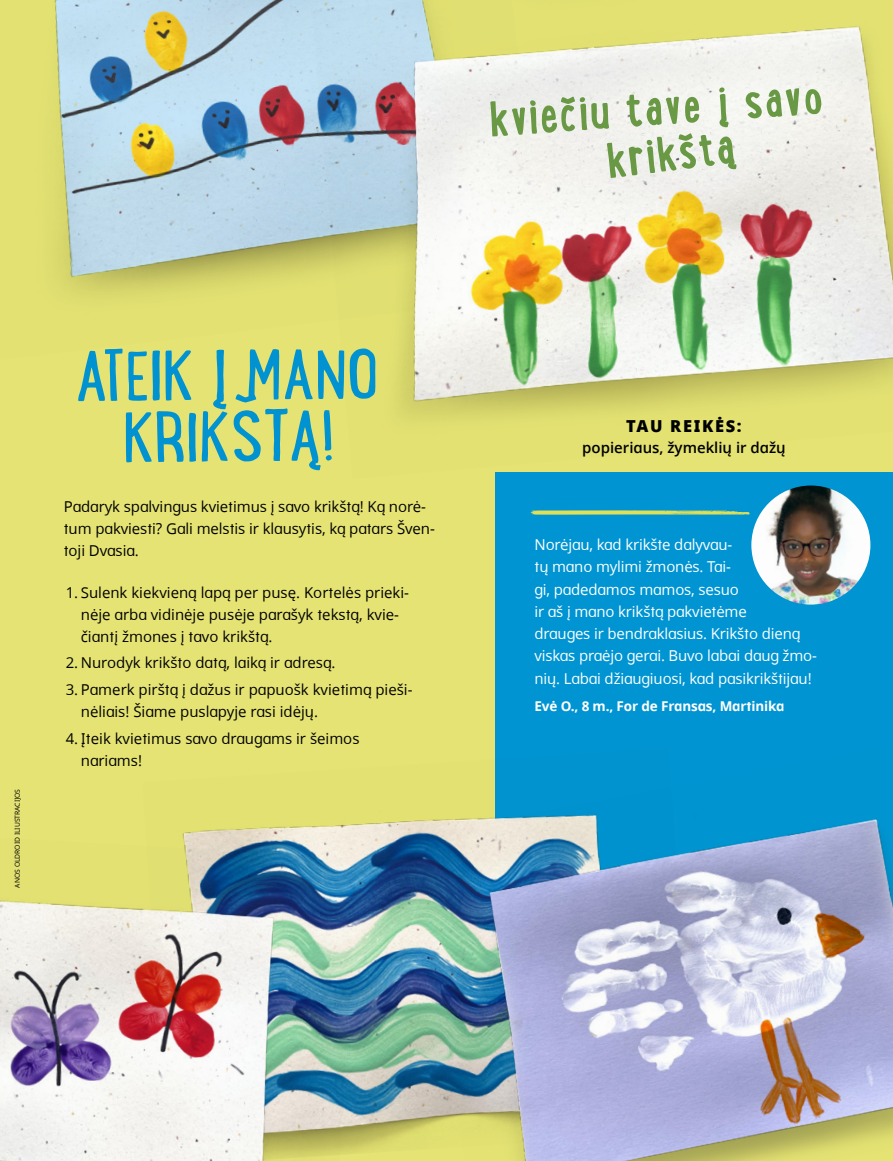
<style>
.page{position:relative;width:893px;height:1161px;background:#e4e373}
.page>*{position:absolute;margin:0;border:0;box-sizing:border-box;transform-origin:0 0}
.h1_Lunchbox{font:76.05px/61.2px "Lunch Box";letter-spacing:-.03em;color:#0092d1;text-align:center;scale:1.12 1}
.p1_label_lunchbox{font:700 55.5px "Lunch Box";color:#699944}
.p1_title_aside_sideb{font:800 16.5px "Dots Solidlds Lat";letter-spacing:.1em;color:#000}
.p1_decimal-1{font:15px/22.2px "Dots Solidlds Lat";color:#000}
.p1_blockquote_first{font:15px/22.2px "Dots Solidlds Lat";letter-spacing:-.01em;color:#fff}
.p1_aside_sidebar_fir{font:600 15px "Dots Solidlds Lat";color:#000}
.p1_blockquote_bio{font:700 13.5px "Dots Solidlds Lat";letter-spacing:-.01em;color:#fff}
.t1{font:6.75px "Dots Solidlds Lat";color:#000}
</style>
<div class="page">
<div style="left:495px;top:472px;width:398px;height:477px;background:#0095d2"></div>
<img style="left:54px;top:0;width:257px;height:295px">
<img style="left:311px;top:0;width:582px;height:417px">
<img style="left:751px;top:485px;width:119px;height:119px;border-radius:60px">
<svg style="left:530px;top:510px;width:220px;height:5px"></svg>
<img style="left:182px;top:821px;width:222px;height:331px">
<img style="left:0;top:838px;width:357px;height:323px">
<img style="left:404px;top:814px;width:489px;height:347px">
<p class="p1_label_lunchbox" style="left:487px;top:81px;width:336px;rotate:-4deg">kviečiu tave į savo</p>
<p class="p1_label_lunchbox" style="left:602px;top:123px;width:131px;rotate:-7deg">krikštą</p>
<p class="t1" style="left:13px;top:887px;width:100px;rotate:-90deg">ANOS OLDROID ILIUSTRACIJOS</p>
<p class="h1_Lunchbox" style="left:78px;top:342px;width:272px">ATEIK Į MANO<br>KRIKŠTĄ!</p>
<p class="p1_decimal-1" style="left:64px;top:495px;width:373px">Padaryk spalvingus kvietimus į savo krikštą! Ką norė&shy;tum pakviesti? Gali melstis ir klausytis, ką patars Šven&shy;toji Dvasia.</p>
<p class="p1_decimal-1" style="left:81px;top:581px;width:330px;text-indent:-15px">1. Sulenk kiekvieną lapą per pusę. Kortelės prieki&shy;nėje arba vidinėje pusėje parašyk tekstą, kvie&shy;čiantį žmones į tavo krikštą.</p>
<p class="p1_decimal-1" style="left:66px;top:652px;width:271px">2. Nurodyk krikšto datą, laiką ir adresą.</p>
<p class="p1_decimal-1" style="left:81px;top:678px;width:333px;text-indent:-15px">3. Pamerk pirštą į dažus ir papuošk kvietimą pieši&shy;nėliais! Šiame puslapyje rasi idėjų.</p>
<p class="p1_decimal-1" style="left:81px;top:727px;width:280px;text-indent:-15px">4. Įteik kvietimus savo draugams ir šeimos nariams!</p>
<p class="p1_title_aside_sideb" style="left:626px;top:413px;width:117px">TAU REIKĖS:</p>
<p class="p1_aside_sidebar_fir" style="left:582px;top:436px;width:205px">popieriaus, žymeklių ir dažų</p>
<p class="p1_blockquote_first" style="left:534px;top:534px;width:284px">Norėjau, kad krikšte dalyvau-<br>tų mano mylimi žmonės. Tai-<br>gi, padedamos mamos, sesuo<br>ir aš į mano krikštą pakvietėme<br>drauges ir bendraklasius. Krikšto dieną viskas praėjo gerai. Buvo labai daug žmo&shy;nių. Labai džiaugiuosi, kad pasikrikštijau!</p>
<p class="p1_blockquote_bio" style="left:534px;top:696px;width:252px">Evė O., 8 m., For de Fransas, Martinika</p>
</div>
